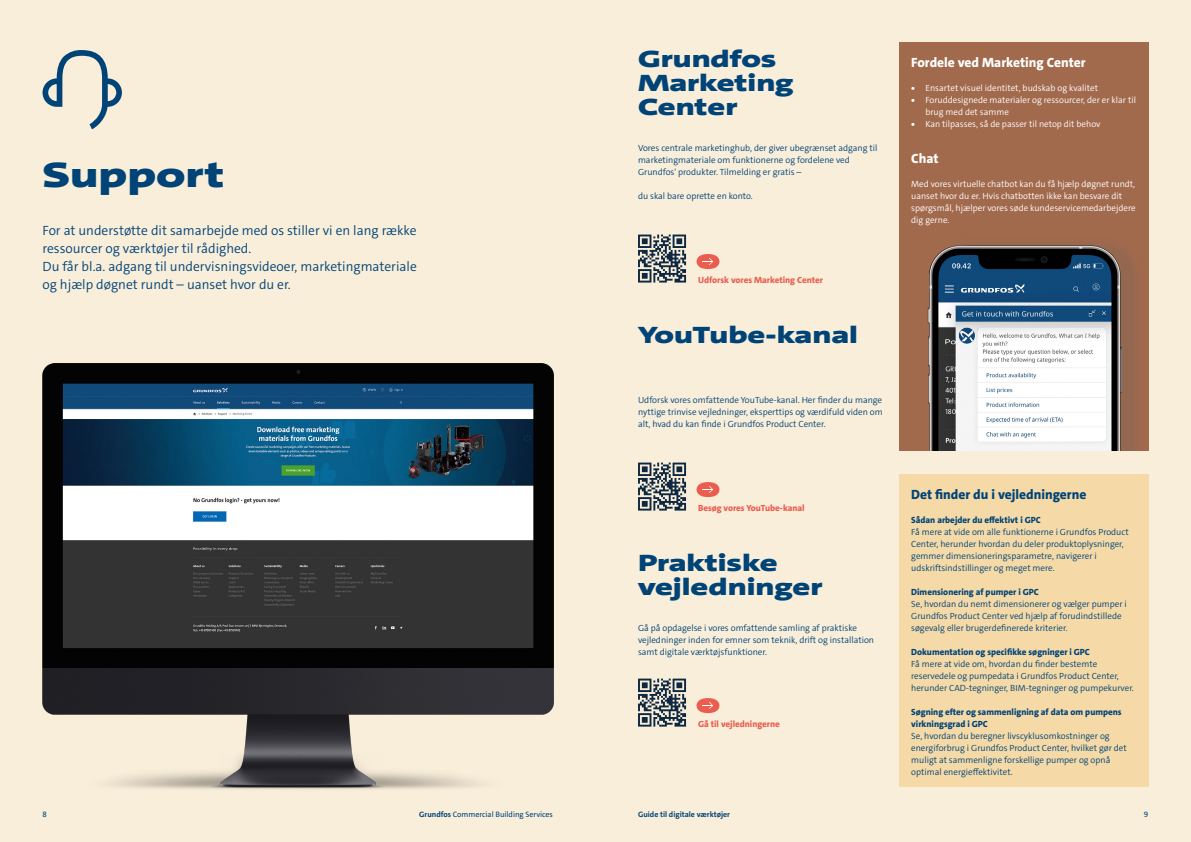
<style>
.page{position:relative;width:1191px;height:842px;background:#f9eeda}
.page>*{position:absolute;margin:0;border:0;box-sizing:border-box;transform-origin:0 0}
.t1{font:900 36px "Grundfos The Sans Extd";color:#004377}
.t2{font:900 24px/24px "Grundfos The Sans Extd";color:#004377}
.t3{font:300 13.5px/18px "Grundfos The Sans";color:#004377}
.t4{font:800 13.5px "Grundfos The Sans";color:#fff}
.t5{font:800 13.5px "Grundfos The Sans";color:#004377}
.t6{font:300 9px/12px "Grundfos The Sans";color:#004377}
.t7{font:300 9px/12px "Grundfos The Sans";color:#fff}
.t8{font:800 9px/12px "Grundfos The Sans";color:#004377}
.t9{font:800 9px "Grundfos The Sans";color:#eb5d4f}
.t10{font:7.9px "Grundfos The Sans";color:#004377}
.t11{font:700 7.9px "Grundfos The Sans";color:#004377}
.s1{font-weight:800}
.s2{font-weight:700}
</style>
<div class="page">
<svg style="left:43px;top:50px;width:79px;height:79px"></svg>
<svg style="left:638px;top:235px;width:48px;height:48px"></svg>
<div style="left:899px;top:43px;width:249px;height:408px;background:#a26a4d"></div>
<div style="left:899px;top:475px;width:249px;height:312px;background:#f5daa8"></div>
<img style="left:42px;top:363px;width:512px;height:426px">
<svg style="left:638px;top:679px;width:48px;height:48px"></svg>
<svg style="left:696px;top:254px;width:24px;height:15px"></svg>
<svg style="left:696px;top:698px;width:24px;height:15px"></svg>
<img style="left:927px;top:217px;width:222px;height:234px">
<svg style="left:638px;top:463px;width:48px;height:48px"></svg>
<svg style="left:696px;top:482px;width:24px;height:15px"></svg>
<h1 class="t1" style="left:43px;top:151px;width:183px">Support</h1>
<h3 class="t3" style="left:43px;top:221px;width:376px">For at understøtte dit samarbejde med os stiller vi en lang række ressourcer og værktøjer til rådighed.<br>Du får bl.a. adgang til undervisningsvideoer, marketingmateriale og hjælp døgnet rundt – uanset hvor du er.</h3>
<h2 class="t2" style="left:638px;top:47px;width:157px">Grundfos<br>Marketing<br>Center</h2>
<p class="t6" style="left:638px;top:142px;width:241px">Vores centrale marketinghub, der giver ubegrænset adgang til marketingmateriale om funktionerne og fordelene ved<br>Grundfos' produkter. Tilmelding er gratis –</p>
<p class="t6" style="left:638px;top:190px;width:116px">du skal bare oprette en konto.</p>
<p class="t9" style="left:698px;top:274px;width:126px">Udforsk vores Marketing Center</p>
<h2 class="t2" style="left:638px;top:323px;width:221px">YouTube-kanal</h2>
<p class="t6" style="left:638px;top:394px;width:246px;text-align:justify">Udforsk vores omfattende YouTube-kanal. Her finder du mange nyttige trinvise vejledninger, eksperttips og værdifuld viden om alt, hvad du kan finde i Grundfos Product Center.</p>
<p class="t9" style="left:698px;top:502px;width:108px">Besøg vores YouTube-kanal</p>
<h2 class="t2" style="left:638px;top:551px;width:186px">Praktiske vejledninger</h2>
<p class="t6" style="left:638px;top:622px;width:238px">Gå på opdagelse i vores omfattende samling af praktiske vejledninger inden for emner som teknik, drift og installation samt digitale værktøjsfunktioner.</p>
<p class="t9" style="left:698px;top:718px;width:83px">Gå til vejledningerne</p>
<h3 class="t4" style="left:911px;top:53px;width:176px">Fordele ved Marketing Center</h3>
<p class="t7" style="left:911px;top:82px;width:188px"><span class="s1">•</span> Ensartet visuel identitet, budskab og kvalitet</p>
<p class="t7" style="left:925px;top:94px;width:212px;text-indent:-14px"><span class="s1">•</span> Foruddesignede materialer og ressourcer, der er klar til brug med det samme</p>
<p class="t7" style="left:911px;top:118px;width:191px"><span class="s1">•</span> Kan tilpasses, så de passer til netop dit behov</p>
<h3 class="t4" style="left:911px;top:149px;width:29px">Chat</h3>
<p class="t7" style="left:911px;top:178px;width:226px">Med vores virtuelle chatbot kan du få hjælp døgnet rundt, uanset hvor du er. Hvis chatbotten ikke kan besvare dit spørgsmål, hjælper vores søde kundeservicemedarbejdere dig gerne.</p>
<h3 class="t5" style="left:911px;top:485px;width:177px">Det finder du i vejledningerne</h3>
<p class="t8" style="left:911px;top:514px;width:131px">Sådan arbejder du effektivt i GPC</p>
<p class="t6" style="left:911px;top:526px;width:219px">Få mere at vide om alle funktionerne i Grundfos Product Center, herunder hvordan du deler produktoplysninger, gemmer dimensioneringsparametre, navigerer i udskriftsindstillinger og meget mere.</p>
<p class="t8" style="left:911px;top:586px;width:129px">Dimensionering af pumper i GPC</p>
<p class="t6" style="left:911px;top:598px;width:217px">Se, hvordan du nemt dimensionerer og vælger pumper i<br>Grundfos Product Center ved hjælp af forudindstillede søgevalg eller brugerdefinerede kriterier.</p>
<p class="t8" style="left:911px;top:646px;width:180px">Dokumentation og specifikke søgninger i GPC</p>
<p class="t6" style="left:911px;top:658px;width:224px">Få mere at vide om, hvordan du finder bestemte reservedele og pumpedata i Grundfos Product Center, herunder CAD-tegninger, BIM-tegninger og pumpekurver.</p>
<p class="t8" style="left:911px;top:706px;width:212px">Søgning efter og sammenligning af data om pumpens virkningsgrad i GPC</p>
<p class="t6" style="left:911px;top:730px;width:217px">Se, hvordan du beregner livscyklusomkostninger og energiforbrug i Grundfos Product Center, hvilket gør det muligt at sammenligne forskellige pumper og opnå optimal energieffektivitet.</p>
<p class="t10" style="left:43px;top:809px;width:6px">8</p>
<p class="t10" style="left:419px;top:809px;width:135px"><span class="s2">Grundfos</span> Commercial Building Services</p>
<p class="t11" style="left:638px;top:809px;width:93px">Guide til digitale værktøjer</p>
<p class="t10" style="left:1144px;top:809px;width:6px">9</p>
</div>
